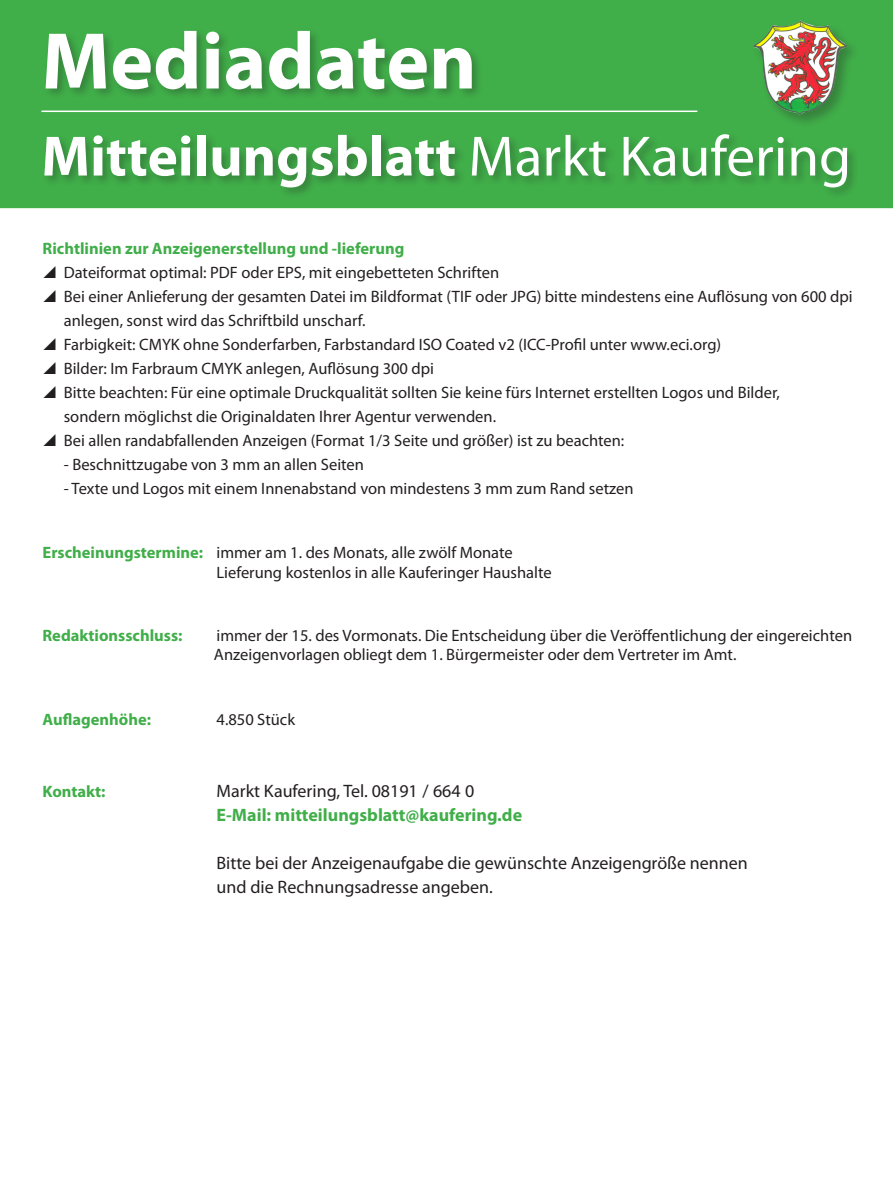
<style>
.page{position:relative;width:893px;height:1191px;background:#fff}
.page>*{position:absolute;margin:0;border:0;box-sizing:border-box;transform-origin:0 0}
.t1{font:700 81.15px "Myriad Pro";color:#fff}
.t2{font:700 57.3px "Myriad Pro";color:#fff}
.t3{font:18px/24px "Myriad Pro";color:#231f20}
.t4{font:700 18px "Myriad Pro";color:#40ae49}
.t5{font:16.5px/24px "Myriad Pro";color:#231f20}
.t6{font:700 16.5px "Myriad Pro";color:#40ae49}
.s1{font-weight:400}
.s2{font-weight:700;color:#40ae49}
</style>
<div class="page">
<div style="left:0;top:0;width:893px;height:209px;background:#40ae49"></div>
<div style="left:42px;top:28px;width:817px;height:171px;background:#231f20;opacity:.3"></div>
<div style="left:752px;top:19px;width:108px;height:109px;background:#231f20;opacity:.3"></div>
<img style="left:753px;top:21px;width:94px;height:93px">
<hr style="left:41px;top:111px;width:656px;height:1px;background:#fff">
<p class="t1" style="left:41px;top:8px;width:437px">Mediadaten</p>
<p class="t2" style="left:41px;top:119px;width:811px">Mitteilungsblatt <span class="s1">Markt Kaufering</span></p>
<p class="t6" style="left:43px;top:238px;width:363px">Richtlinien zur Anzeigenerstellung und -lieferung</p>
<p class="t5" style="left:64px;top:260px;width:437px">Dateiformat optimal: PDF oder EPS, mit eingebetteten Schriften</p>
<p class="t5" style="left:64px;top:284px;width:790px">Bei einer Anlieferung der gesamten Datei im Bildformat (TIF oder JPG) bitte mindestens eine Auflösung von 600 dpi anlegen, sonst wird das Schriftbild unscharf.</p>
<p class="t5" style="left:64px;top:332px;width:659px">Farbigkeit: CMYK ohne Sonderfarben, Farbstandard ISO Coated v2 (ICC-Profil unter www.eci.org)</p>
<p class="t5" style="left:64px;top:356px;width:372px">Bilder: Im Farbraum CMYK anlegen, Auflösung 300 dpi</p>
<p class="t5" style="left:64px;top:380px;width:718px">Bitte beachten: Für eine optimale Druckqualität sollten Sie keine fürs Internet erstellten Logos und Bilder, sondern möglichst die Originaldaten Ihrer Agentur verwenden.</p>
<p class="t5" style="left:64px;top:428px;width:562px">Bei allen randabfallenden Anzeigen (Format 1/3 Seite und größer) ist zu beachten:</p>
<p class="t5" style="left:64px;top:452px;width:302px">- Beschnittzugabe von 3 mm an allen Seiten</p>
<p class="t5" style="left:64px;top:476px;width:571px">- Texte und Logos mit einem Innenabstand von mindestens 3 mm zum Rand setzen</p>
<p class="t5" style="left:43px;top:540px;width:472px"><span class="s2">Erscheinungstermine:</span> immer am 1. des Monats, alle zwölf Monate</p>
<p class="t5" style="left:217px;top:560px;width:337px">Lieferung kostenlos in alle Kauferinger Haushalte</p>
<p class="t6" style="left:43px;top:625px;width:141px">Redaktionsschluss:</p>
<p class="t5" style="left:214px;top:626px;width:640px;line-height:19px">immer der 15. des Vormonats. Die Entscheidung über die Veröffentlichung der eingereichten<br>Anzeigenvorlagen obliegt dem 1. Bürgermeister oder dem Vertreter im Amt.</p>
<p class="t6" style="left:43px;top:708px;width:110px">Auflagenhöhe:</p>
<p class="t5" style="left:217px;top:707px;width:80px">4.850 Stück</p>
<p class="t6" style="left:43px;top:780px;width:64px">Kontakt:</p>
<p class="t3" style="left:217px;top:778px;width:259px">Markt Kaufering, Tel. 08191 / 664 0</p>
<p class="t4" style="left:217px;top:803px;width:307px">E-Mail: mitteilungsblatt@kaufering.de</p>
<p class="t3" style="left:217px;top:850px;width:533px">Bitte bei der Anzeigenaufgabe die gewünschte Anzeigengröße nennen und die Rechnungsadresse angeben.</p>
</div>
